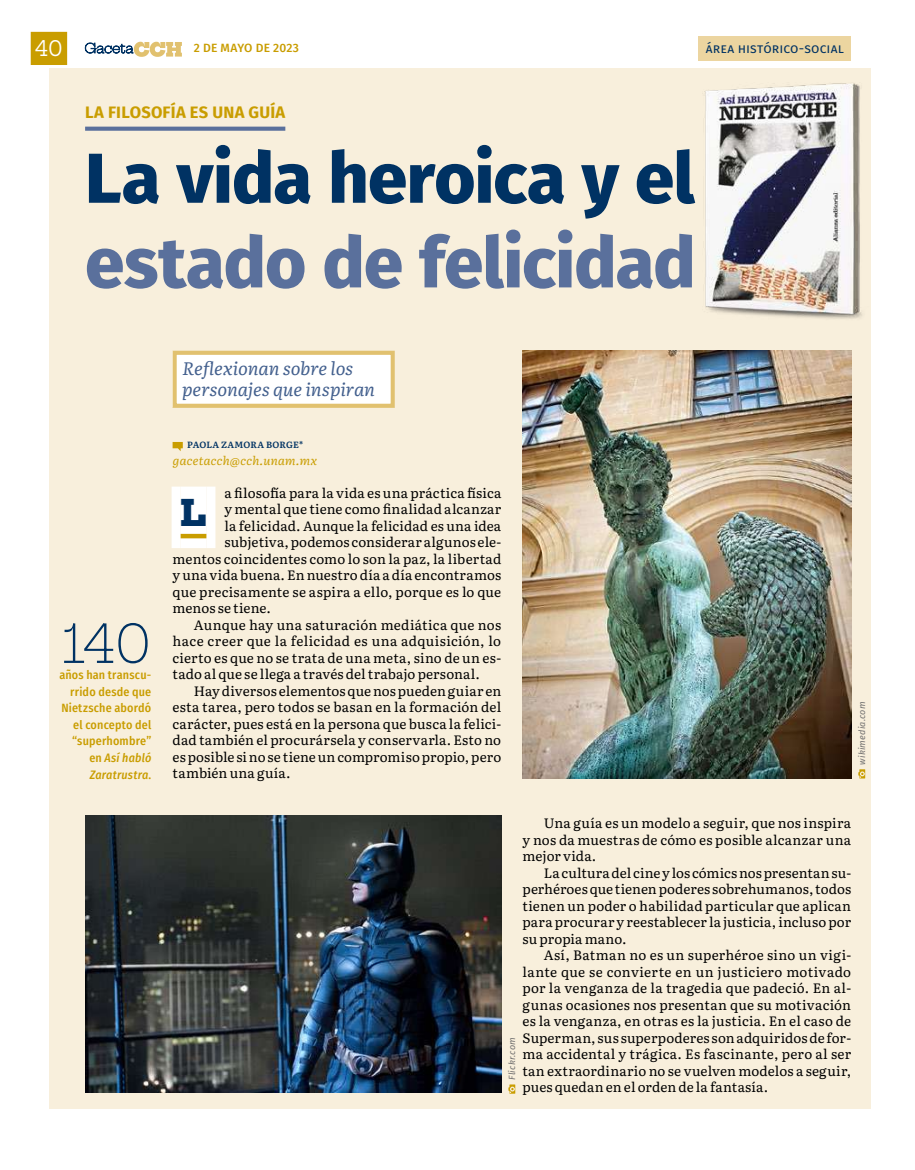
<style>
.page{position:relative;width:915px;height:1170px;background:#fff}
.page>*{position:absolute;margin:0;border:0;box-sizing:border-box;transform-origin:0 0}
.t1{font:800 70.5px "Fira Sans";letter-spacing:-.01em;color:#5a709c}
.t2{font:800 70.5px "Fira Sans";letter-spacing:-.01em;color:#003263}
.t3{font:300 52.5px "Hepta Slab";color:#003263}
.t4{font:800 35.4px "Hepta Slab";color:#003263}
.t5{font:21px "Hepta Slab";color:#fff}
.t6{font:italic 18px/20.7px "Literata 18 pt";color:#425f8d}
.t7{font:700 16.5px "Fira Sans";letter-spacing:.015em;color:#c99d00}
.t8{font:13.5px/16.5px "Literata 18 pt";letter-spacing:.015em;color:#000;text-align:justify}
.t9{font:13.5px "Fira Sans";letter-spacing:.005em;color:#003263}
.t10{font:500 12px/16.5px "Fira Sans Condensed";letter-spacing:.015em;color:#c99d00;text-align:right}
.t11{font:italic 12px "Literata 18 pt";color:#c99d00}
.t12{font:500 12px "Fira Sans";letter-spacing:.015em;color:#c99d00}
.t13{font:italic 9px "Fira Sans";letter-spacing:.02em;color:#706f6f}
.t14{font:600 9px "Literata 18 pt";letter-spacing:.01em;color:#003263}
.s1{font-style:italic}
</style>
<div class="page">
<div style="left:49px;top:68px;width:821px;height:1040px;background:#f8efdc"></div>
<img style="left:704px;top:82px;width:167px;height:241px">
<img style="left:522px;top:351px;width:328px;height:427px">
<img style="left:85px;top:815px;width:416px;height:277px">
<svg style="left:508px;top:1084px;width:7px;height:9px"></svg>
<svg style="left:858px;top:769px;width:6px;height:9px"></svg>
<svg style="left:85px;top:127px;width:200px;height:4px"></svg>
<div style="left:172px;top:351px;width:222px;height:55px;background:#fff"></div>
<div style="left:172px;top:351px;width:222px;height:57px;border:4px solid #e1c16f"></div>
<div style="left:171px;top:486px;width:9px;height:62px;background:#fff"></div>
<div style="left:180px;top:486px;width:26px;height:62px;background:#fff"></div>
<div style="left:206px;top:486px;width:9px;height:62px;background:#fff"></div>
<svg style="left:172px;top:442px;width:11px;height:9px"></svg>
<hr style="left:180px;top:534px;width:26px;height:4px;background:#c99d00">
<svg style="left:85px;top:41px;width:97px;height:16px"></svg>
<div style="left:31px;top:32px;width:36px;height:33px;background:#c99d00"></div>
<div style="left:698px;top:36px;width:152px;height:24px;background:#ecd5a0"></div>
<h3 class="t5" style="left:35px;top:31px;width:29px">40</h3>
<p class="t12" style="left:194px;top:39px;width:107px">2 DE MAYO DE 2023</p>
<p class="t9" style="left:705px;top:38px;width:140px">ÁREA HISTÓRICO-SOCIAL</p>
<p class="t7" style="left:85px;top:98px;width:201px">LA FILOSOFÍA ES UNA GUÍA</p>
<h1 class="t2" style="left:85px;top:117px;width:611px">La vida heroica y el</h1>
<h1 class="t1" style="left:85px;top:201px;width:611px">estado de felicidad</h1>
<h2 class="t3" style="left:61px;top:599px;width:92px">140</h2>
<p class="t10" style="left:61px;top:683px;width:91px">rrido desde que<br>Nietzsche abordó el concepto del “superhombre” en <span class="s1">Así habló<br>Zaratrustra</span>.</p>
<p class="t10" style="left:59px;top:666px;width:93px">años han transcu-</p>
<h3 class="t6" style="left:182px;top:357px;width:196px">Reflexionan sobre los personajes que inspiran</h3>
<p class="t14" style="left:187px;top:438px;width:117px">PAOLA ZAMORA BORGE*</p>
<p class="t11" style="left:172px;top:451px;width:147px">gacetacch@cch.unam.mx</p>
<h3 class="t4" style="left:180px;top:483px;width:27px">L</h3>
<p class="t8" style="left:224px;top:483px;width:278px">a filosofía para la vida es una práctica física</p>
<p class="t8" style="left:224px;top:500px;width:278px">y mental que tiene como finalidad alcanzar</p>
<p class="t8" style="left:224px;top:516px;width:278px">la felicidad. Aunque la felicidad es una idea</p>
<p class="t8" style="left:224px;top:533px;width:278px">subjetiva, podemos considerar algunos ele-</p>
<p class="t8" style="left:172px;top:549px;width:330px">mentos coincidentes como lo son la paz, la libertad</p>
<p class="t8" style="left:172px;top:566px;width:330px">y una vida buena. En nuestro día a día encontramos</p>
<p class="t8" style="left:172px;top:582px;width:330px">que precisamente se aspira a ello, porque es lo que</p>
<p class="t8" style="left:172px;top:599px;width:100px">menos se tiene.</p>
<p class="t8" style="left:194px;top:615px;width:309px">Aunque hay una saturación mediática que nos</p>
<p class="t8" style="left:172px;top:632px;width:330px">hace creer que la felicidad es una adquisición, lo</p>
<p class="t8" style="left:172px;top:648px;width:330px">cierto es que no se trata de una meta, sino de un es-</p>
<p class="t8" style="left:172px;top:665px;width:309px">tado al que se llega a través del trabajo personal.</p>
<p class="t8" style="left:194px;top:681px;width:309px">Hay diversos elementos que nos pueden guiar en</p>
<p class="t8" style="left:172px;top:698px;width:330px">esta tarea, pero todos se basan en la formación del</p>
<p class="t8" style="left:172px;top:714px;width:330px">carácter, pues está en la persona que busca la felici-</p>
<p class="t8" style="left:172px;top:731px;width:330px">dad también el procurársela y conservarla. Esto no</p>
<p class="t8" style="left:172px;top:747px;width:330px">es posible si no se tiene un compromiso propio, pero</p>
<p class="t8" style="left:172px;top:764px;width:119px">también una guía.</p>
<p class="t13" style="left:855px;top:764px;width:65px;rotate:-90deg">wikimedia.com</p>
<p class="t8" style="left:522px;top:813px;width:330px;text-indent:21px">Una guía es un modelo a seguir, que nos inspira y nos da muestras de cómo es posible alcanzar una mejor vida.</p>
<p class="t8" style="left:522px;top:863px;width:330px;text-indent:21px">La cultura del cine y los cómics nos presentan su&shy;perhéroes que tienen poderes sobrehumanos, todos tienen un poder o habilidad particular que aplican para procurar y reestablecer la justicia, incluso por su propia mano.</p>
<p class="t8" style="left:522px;top:945px;width:330px;text-indent:21px">Así, Batman no es un superhéroe sino un vigi&shy;lante que se convierte en un justiciero motivado por la venganza de la tragedia que padeció. En al&shy;gunas ocasiones nos presentan que su motivación es la venganza, en otras es la justicia. En el caso de Superman, sus superpoderes son adquiridos de for&shy;ma accidental y trágica. Es fascinante, pero al ser tan extraordinario no se vuelven modelos a seguir, pues quedan en el orden de la fantasía.</p>
<p class="t13" style="left:505px;top:1079px;width:44px;rotate:-90deg">Flickr.com</p>
</div>
